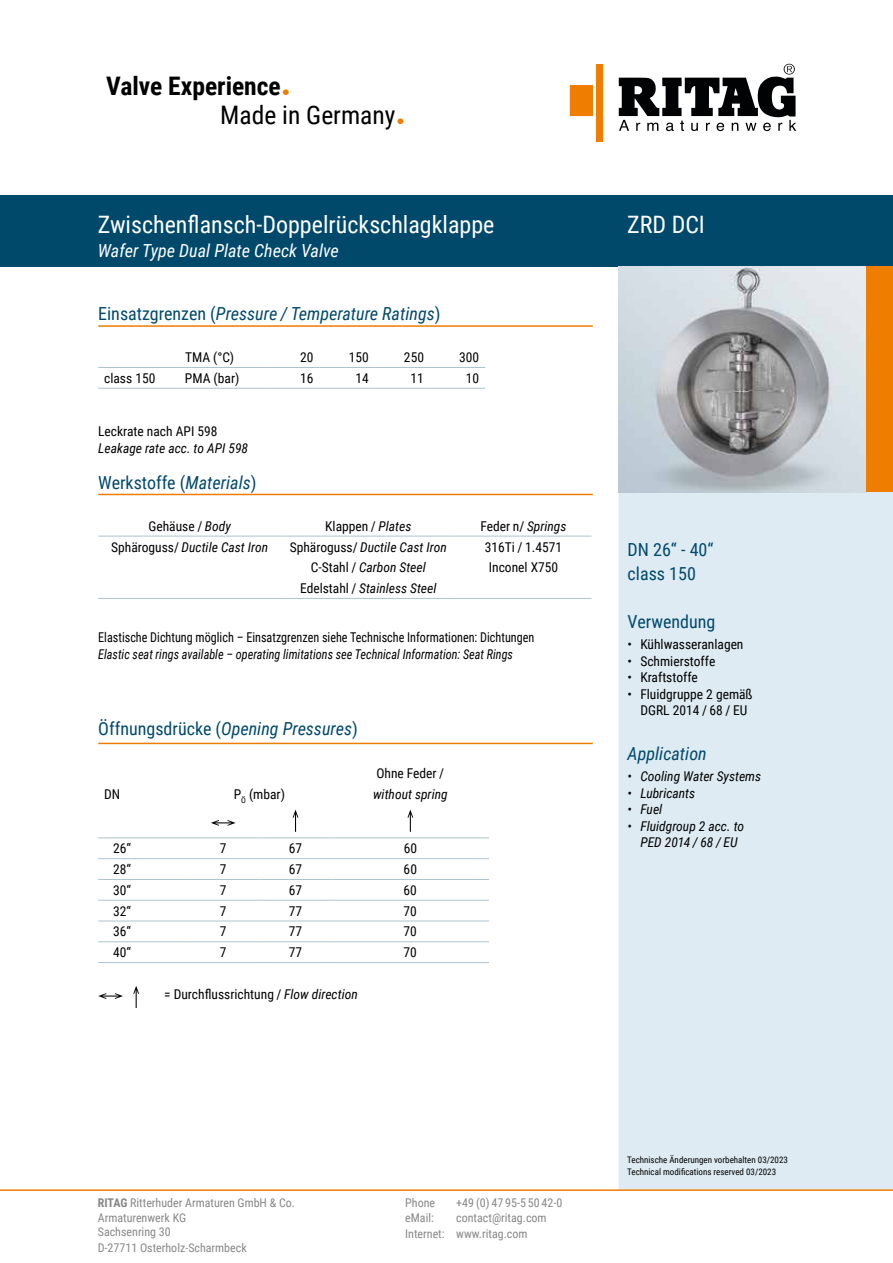
<style>
.page{position:relative;width:893px;height:1263px;background:#fff}
.page>*{position:absolute;margin:0;border:0;box-sizing:border-box;transform-origin:0 0}
.t1{font:700 25.5px/28.5px "Roboto Condensed";color:#000}
.t2{font:24px "Roboto Condensed";color:#fff}
.t3{font:18px/24px "Roboto Condensed";color:#00496b}
.t4{font:italic 18px "Roboto Condensed";color:#00496b}
.t5{font:italic 18px "Roboto Condensed";color:#fff}
.t6{font:13.5px/16.5px "Roboto Condensed";color:#000;text-align:center}
.t7{font:italic 13.5px/16.5px "Roboto Condensed";color:#000;text-align:center}
.t8{font:13.5px "Roboto Condensed";color:#000;scale:.9 1}
.t9{font:italic 13.5px "Roboto Condensed";color:#000;scale:.9 1}
.t10{font:12px/14.2px "Roboto Condensed";color:#878787}
.t11{font:9px/12px "Roboto Condensed";color:#000}
.s1{font-size:36px;color:#ef7d00}
.s2{font-weight:400}
.s3{font-style:normal}
.s4{font-style:italic}
.s5{font-weight:700}
</style>
<div class="page">
<div style="left:619px;top:492px;width:274px;height:697px;background:#deebf3"></div>
<div style="left:596px;top:64px;width:7px;height:78px;background:#ef7d00"></div>
<div style="left:570px;top:85px;width:23px;height:31px;background:#ef7d00"></div>
<svg style="left:619px;top:64px;width:177px;height:67px"></svg>
<hr style="left:0;top:1189px;width:893px;height:2px;background:#ef7d00">
<div style="left:0;top:196px;width:893px;height:71px;background:#00496b"></div>
<hr style="left:98px;top:367px;width:81px;height:1px;background:#afc2cc">
<hr style="left:179px;top:367px;width:85px;height:1px;background:#afc2cc">
<hr style="left:264px;top:367px;width:55px;height:1px;background:#afc2cc">
<hr style="left:319px;top:367px;width:56px;height:1px;background:#afc2cc">
<hr style="left:375px;top:367px;width:55px;height:1px;background:#afc2cc">
<hr style="left:430px;top:367px;width:55px;height:1px;background:#afc2cc">
<hr style="left:98px;top:388px;width:81px;height:1px;background:#afc2cc">
<hr style="left:179px;top:388px;width:85px;height:1px;background:#afc2cc">
<hr style="left:264px;top:388px;width:55px;height:1px;background:#afc2cc">
<hr style="left:319px;top:388px;width:56px;height:1px;background:#afc2cc">
<hr style="left:375px;top:388px;width:55px;height:1px;background:#afc2cc">
<hr style="left:430px;top:388px;width:55px;height:1px;background:#afc2cc">
<hr style="left:98px;top:536px;width:183px;height:1px;background:#afc2cc">
<hr style="left:281px;top:536px;width:174px;height:1px;background:#afc2cc">
<hr style="left:455px;top:536px;width:136px;height:1px;background:#afc2cc">
<hr style="left:98px;top:598px;width:183px;height:1px;background:#afc2cc">
<hr style="left:281px;top:598px;width:174px;height:1px;background:#afc2cc">
<hr style="left:455px;top:598px;width:136px;height:1px;background:#afc2cc">
<hr style="left:98px;top:837px;width:89px;height:1px;background:#afc2cc">
<hr style="left:187px;top:837px;width:72px;height:1px;background:#afc2cc">
<hr style="left:259px;top:837px;width:73px;height:1px;background:#afc2cc">
<hr style="left:332px;top:837px;width:157px;height:1px;background:#afc2cc">
<hr style="left:98px;top:858px;width:89px;height:1px;background:#afc2cc">
<hr style="left:187px;top:858px;width:72px;height:1px;background:#afc2cc">
<hr style="left:259px;top:858px;width:73px;height:1px;background:#afc2cc">
<hr style="left:332px;top:858px;width:157px;height:1px;background:#afc2cc">
<hr style="left:98px;top:879px;width:89px;height:1px;background:#afc2cc">
<hr style="left:187px;top:879px;width:72px;height:1px;background:#afc2cc">
<hr style="left:259px;top:879px;width:73px;height:1px;background:#afc2cc">
<hr style="left:332px;top:879px;width:157px;height:1px;background:#afc2cc">
<hr style="left:98px;top:900px;width:89px;height:1px;background:#afc2cc">
<hr style="left:187px;top:900px;width:72px;height:1px;background:#afc2cc">
<hr style="left:259px;top:900px;width:73px;height:1px;background:#afc2cc">
<hr style="left:332px;top:900px;width:157px;height:1px;background:#afc2cc">
<hr style="left:98px;top:921px;width:89px;height:1px;background:#afc2cc">
<hr style="left:187px;top:921px;width:72px;height:1px;background:#afc2cc">
<hr style="left:259px;top:921px;width:73px;height:1px;background:#afc2cc">
<hr style="left:332px;top:921px;width:157px;height:1px;background:#afc2cc">
<hr style="left:98px;top:941px;width:89px;height:1px;background:#afc2cc">
<hr style="left:187px;top:941px;width:72px;height:1px;background:#afc2cc">
<hr style="left:259px;top:941px;width:73px;height:1px;background:#afc2cc">
<hr style="left:332px;top:941px;width:157px;height:1px;background:#afc2cc">
<hr style="left:98px;top:962px;width:89px;height:1px;background:#afc2cc">
<hr style="left:187px;top:962px;width:72px;height:1px;background:#afc2cc">
<hr style="left:259px;top:962px;width:73px;height:1px;background:#afc2cc">
<hr style="left:332px;top:962px;width:157px;height:1px;background:#afc2cc">
<svg style="left:211px;top:820px;width:25px;height:6px"></svg>
<svg style="left:293px;top:810px;width:5px;height:22px"></svg>
<svg style="left:407px;top:810px;width:6px;height:22px"></svg>
<svg style="left:98px;top:993px;width:25px;height:6px"></svg>
<svg style="left:133px;top:986px;width:6px;height:22px"></svg>
<hr style="left:98px;top:325px;width:495px;height:2px;background:#ef7d00">
<hr style="left:98px;top:743px;width:495px;height:1px;background:#ef7d00">
<hr style="left:98px;top:494px;width:495px;height:1px;background:#ef7d00">
<img style="left:619px;top:267px;width:248px;height:225px">
<div style="left:867px;top:267px;width:26px;height:225px;background:#ef7d00"></div>
<h1 class="t1" style="left:220px;top:71px;width:187px;text-indent:-114px">Valve Experience<span class="s1">.<br></span><span class="s2">Made in Germany</span><span class="s1">.</span></h1>
<h2 class="t2" style="left:98px;top:207px;width:398px">Zwischenflansch-Doppelrückschlagklappe</h2>
<h2 class="t2" style="left:627px;top:207px;width:79px">ZRD DCI</h2>
<h3 class="t5" style="left:98px;top:237px;width:243px">Wafer Type Dual Plate Check Valve</h3>
<h3 class="t4" style="left:98px;top:301px;width:344px"><span class="s3">Einsatzgrenzen (</span>Pressure / Temperature Ratings<span class="s3">)</span></h3>
<p class="t6" style="left:185px;top:348px;width:51px">TMA (°C)</p>
<p class="t6" style="left:300px;top:348px;width:15px">20</p>
<p class="t6" style="left:349px;top:348px;width:22px">150</p>
<p class="t6" style="left:404px;top:348px;width:22px">250</p>
<p class="t6" style="left:459px;top:348px;width:22px">300</p>
<p class="t6" style="left:104px;top:369px;width:53px">class 150</p>
<p class="t6" style="left:185px;top:369px;width:56px">PMA (bar)</p>
<p class="t6" style="left:300px;top:369px;width:15px">16</p>
<p class="t6" style="left:355px;top:369px;width:15px">14</p>
<p class="t6" style="left:411px;top:369px;width:15px">11</p>
<p class="t6" style="left:466px;top:369px;width:15px">10</p>
<p class="t6" style="left:98px;top:422px;width:121px">Leckrate nach API 598</p>
<p class="t7" style="left:98px;top:439px;width:151px">Leakage rate acc. to API 598</p>
<h3 class="t3" style="left:98px;top:469px;width:160px">Werkstoffe (<span class="s4">Materials</span>)</h3>
<p class="t6" style="left:148px;top:517px;width:84px">Gehäuse / <span class="s4">Body</span></p>
<p class="t6" style="left:325px;top:517px;width:88px">Klappen / <span class="s4">Plates</span></p>
<p class="t6" style="left:480px;top:517px;width:87px">Feder n/ <span class="s4">Springs</span></p>
<p class="t7" style="left:111px;top:538px;width:158px"><span class="s3">Sphäroguss/</span> Ductile Cast Iron</p>
<p class="t7" style="left:290px;top:538px;width:158px"><span class="s3">Sphäroguss/</span> Ductile Cast Iron</p>
<p class="t6" style="left:485px;top:538px;width:79px">316Ti / 1.4571</p>
<p class="t7" style="left:311px;top:559px;width:116px"><span class="s3">C-Stahl /</span> Carbon Steel</p>
<p class="t6" style="left:489px;top:559px;width:71px">Inconel X750</p>
<p class="t7" style="left:300px;top:579px;width:138px"><span class="s3">Edelstahl /</span> Stainless Steel</p>
<p class="t8" style="left:98px;top:628px;width:486px">Elastische Dichtung möglich – Einsatzgrenzen siehe Technische Informationen: Dichtungen</p>
<p class="t9" style="left:98px;top:644px;width:462px">Elastic seat rings available – operating limitations see Technical Information: Seat Rings</p>
<h3 class="t3" style="left:98px;top:716px;width:261px">Öffnungsdrücke (<span class="s4">Opening Pressures</span>)</h3>
<p class="t6" style="left:376px;top:764px;width:69px">Ohne Feder /</p>
<p class="t6" style="left:104px;top:785px;width:18px">DN</p>
<p class="t6" style="left:234px;top:785px;width:53px">P<sub>Ö</sub> (mbar)</p>
<p class="t7" style="left:373px;top:785px;width:76px">without spring</p>
<p class="t6" style="left:113px;top:840px;width:19px">26“</p>
<p class="t6" style="left:220px;top:840px;width:8px">7</p>
<p class="t6" style="left:289px;top:840px;width:15px">67</p>
<p class="t6" style="left:404px;top:840px;width:15px">60</p>
<p class="t6" style="left:113px;top:860px;width:19px">28“</p>
<p class="t6" style="left:220px;top:860px;width:8px">7</p>
<p class="t6" style="left:289px;top:860px;width:15px">67</p>
<p class="t6" style="left:404px;top:860px;width:15px">60</p>
<p class="t6" style="left:113px;top:881px;width:19px">30“</p>
<p class="t6" style="left:220px;top:881px;width:8px">7</p>
<p class="t6" style="left:289px;top:881px;width:15px">67</p>
<p class="t6" style="left:404px;top:881px;width:15px">60</p>
<p class="t6" style="left:113px;top:902px;width:19px">32“</p>
<p class="t6" style="left:220px;top:902px;width:8px">7</p>
<p class="t6" style="left:289px;top:902px;width:15px">77</p>
<p class="t6" style="left:404px;top:902px;width:15px">70</p>
<p class="t6" style="left:113px;top:923px;width:19px">36“</p>
<p class="t6" style="left:220px;top:923px;width:8px">7</p>
<p class="t6" style="left:289px;top:923px;width:15px">77</p>
<p class="t6" style="left:404px;top:923px;width:15px">70</p>
<p class="t6" style="left:113px;top:944px;width:19px">40“</p>
<p class="t6" style="left:220px;top:944px;width:8px">7</p>
<p class="t6" style="left:289px;top:944px;width:15px">77</p>
<p class="t6" style="left:404px;top:944px;width:15px">70</p>
<p class="t6" style="left:164px;top:985px;width:195px">= Durchflussrichtung / <span class="s4">Flow direction</span></p>
<h3 class="t3" style="left:628px;top:537px;width:87px">DN 26“ - 40“ class 150</h3>
<h3 class="t3" style="left:628px;top:609px;width:89px">Verwendung</h3>
<p class="t6" style="left:628px;top:636px;width:117px">• Kühlwasseranlagen</p>
<p class="t6" style="left:628px;top:652px;width:89px">• Schmierstoffe</p>
<p class="t6" style="left:628px;top:669px;width:72px">• Kraftstoffe</p>
<p class="t6" style="left:628px;top:685px;width:127px">• Fluidgruppe 2 gemäß<br>DGRL 2014 / 68 / EU</p>
<h3 class="t4" style="left:628px;top:741px;width:81px">Application</h3>
<p class="t7" style="left:628px;top:768px;width:135px">• Cooling Water Systems</p>
<p class="t7" style="left:628px;top:784px;width:69px">• Lubricants</p>
<p class="t7" style="left:628px;top:801px;width:36px">• Fuel</p>
<p class="t7" style="left:628px;top:817px;width:118px">• Fluidgroup 2 acc. to<br>PED 2014 / 68 / EU</p>
<p class="t10" style="left:98px;top:1195px;width:199px"><span class="s5">RITAG</span> Ritterhuder Armaturen GmbH &amp; Co.<br>Armaturenwerk KG<br>Sachsenring 30</p>
<p class="t10" style="left:98px;top:1240px;width:150px">D-27711 Osterholz-Scharmbeck</p>
<p class="t10" style="left:405px;top:1195px;width:31px">Phone</p>
<p class="t10" style="left:456px;top:1195px;width:108px">+49 (0) 47 95-5 50 42-0</p>
<p class="t10" style="left:405px;top:1210px;width:30px">eMail:</p>
<p class="t10" style="left:405px;top:1208px;width:143px;line-height:16.5px;text-indent:51px">contact@ritag.com<br>Internet: www.ritag.com</p>
<p class="t11" style="left:627px;top:1154px;width:162px">Technische Änderungen vorbehalten 03/2023<br>Technical modifications reserved 03/2023</p>
</div>
